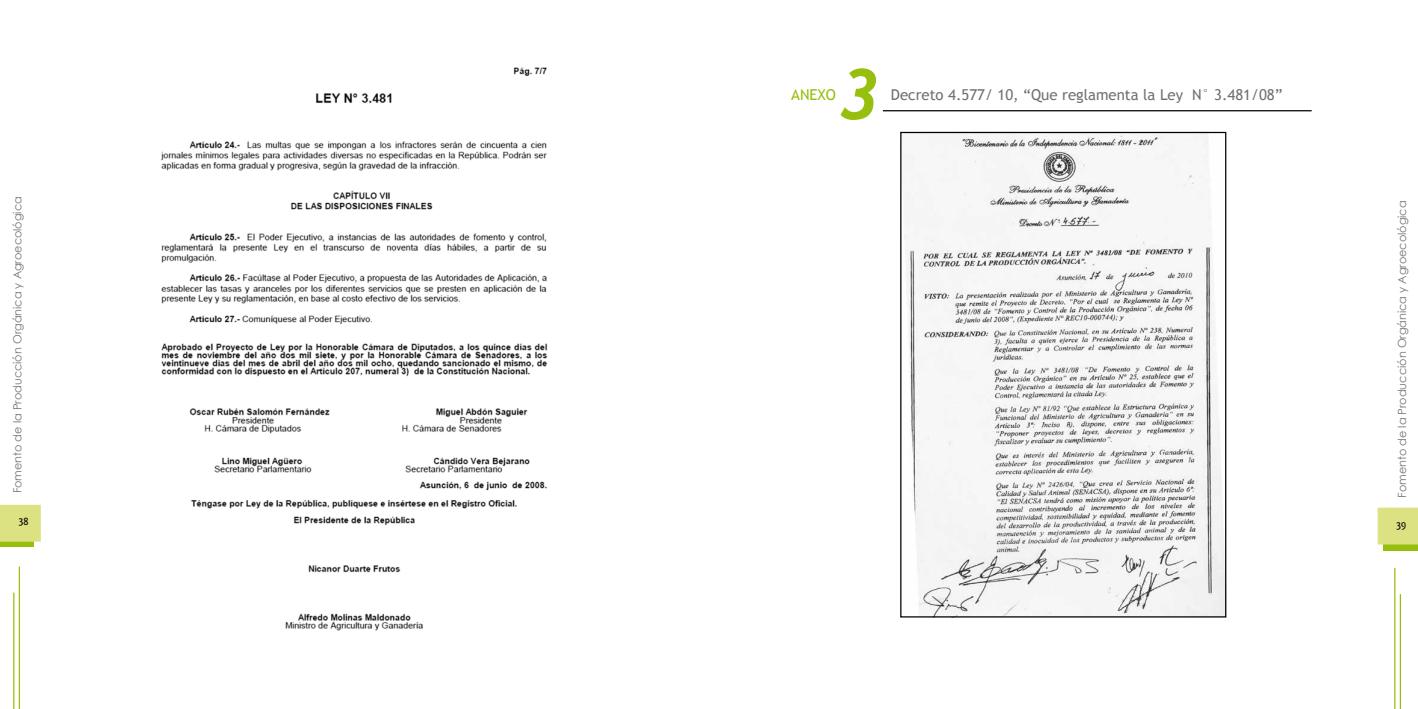
<style>
.page{position:relative;width:1418px;height:709px;background:#fff}
.page>*{position:absolute;margin:0;border:0;box-sizing:border-box;transform-origin:0 0}
.t1{font:italic 700 70px "Trebuchet";color:#97bf0d}
.t2{font:15px "Trebuchet MS";color:#707172}
.t3{font:15px "Trebuchet MS";color:#97bf0d}
.t4{font:11.25px "Century Gothic";color:#727375}
.t5{font:500 11.25px "Qlassik";color:#000}
</style>
<div class="page">
<svg style="left:0;top:541px;width:34px;height:6px"></svg>
<svg style="left:0;top:505px;width:41px;height:36px"></svg>
<hr style="left:19px;top:566px;width:1px;height:143px;background:#97bf0d">
<hr style="left:13px;top:592px;width:1px;height:117px;background:#97bf0d">
<svg style="left:1382px;top:544px;width:35px;height:6px"></svg>
<svg style="left:1377px;top:507px;width:40px;height:37px"></svg>
<hr style="left:1394px;top:568px;width:1px;height:141px;background:#97bf0d">
<hr style="left:1399px;top:594px;width:1px;height:115px;background:#97bf0d">
<img style="left:161px;top:68px;width:387px;height:563px">
<hr style="left:882px;top:110px;width:429px;height:1px;background:#000">
<img style="left:902px;top:134px;width:322px;height:481px">
<div style="left:900px;top:132px;width:326px;height:485px;border:1px solid #000"></div>
<p class="t4" style="left:10px;top:493px;width:298px;rotate:-90deg">Fomento de la Producción Orgánica y Agroecológica</p>
<p class="t5" style="left:19px;top:514px;width:11px">38</p>
<h1 class="t1" style="left:838px;top:52px;width:43px">3</h1>
<h2 class="t3" style="left:791px;top:86px;width:46px">ANEXO</h2>
<h2 class="t2" style="left:890px;top:86px;width:393px">Decreto 4.577/ 10, “Que reglamenta la Ley N° 3.481/08”</h2>
<p class="t4" style="left:1393px;top:497px;width:298px;rotate:-90deg">Fomento de la Producción Orgánica y Agroecológica</p>
<p class="t5" style="left:1395px;top:518px;width:11px">39</p>
</div>
